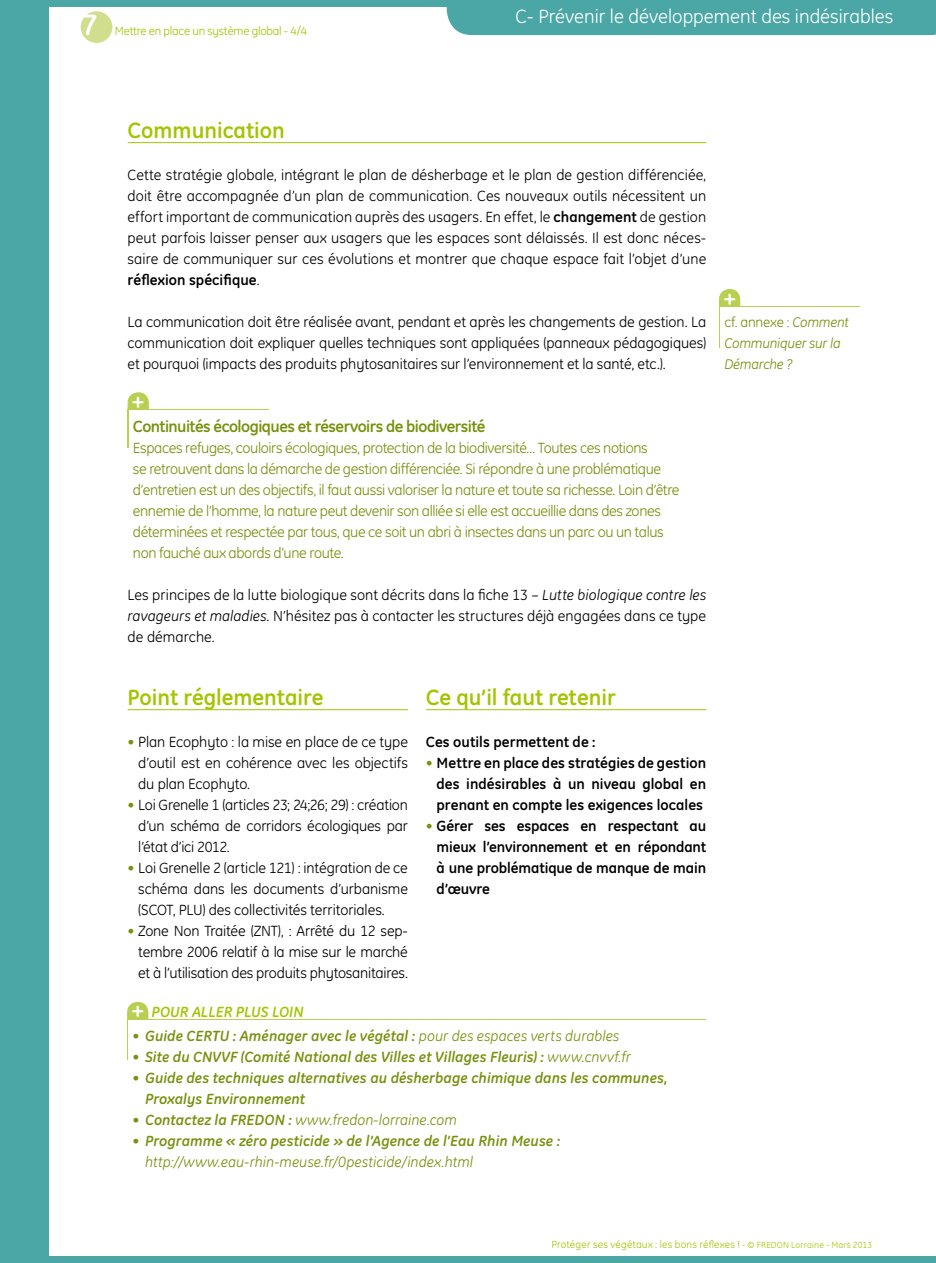
<style>
.page{position:relative;width:936px;height:1263px;background:#fff}
.page>*{position:absolute;margin:0;border:0;box-sizing:border-box;transform-origin:0 0}
.t1{font:700 30px "GE Inspira";color:#fff}
.t2{font:700 22.5px "GE Inspira";color:#a4c400}
.t3{font:700 22.5px "GE Inspira";color:#fff}
.t4{font:19.5px "GE Inspira";color:#fff}
.t5{font:700 16.5px "GE Inspira";letter-spacing:-.03em;color:#78910e}
.t6{font:15px/21px "GE Inspira";letter-spacing:-.005em;color:#000;text-align:justify}
.t7{font:15px/21px "GE Inspira";letter-spacing:-.025em;color:#78910e}
.t8{font:italic 700 15px/21px "GE Inspira";color:#78910e}
.t9{font:700 15px/21px "GE Inspira";color:#000;text-align:justify}
.t10{font:italic 15px "GE Inspira";letter-spacing:.005em;color:#78910e}
.t11{font:italic 700 15px "GE Inspira";color:#a4c400}
.t12{font:italic 14.25px/21px "GE Inspira";letter-spacing:-.015em;color:#78910e}
.t13{font:12px "GE Inspira";letter-spacing:-.02em;color:#a4c400}
.t14{font:10.5px "GE Inspira";letter-spacing:.02em;color:#a4c400}
.s1{font-weight:700}
.s2{font-style:italic}
.s3{font-style:normal}
.s4{color:#78910e}
.s5{font-style:normal;font-size:22.5px;color:#fff}
.s6{font-weight:400;color:#78910e}
.s7{font-weight:400;font-style:normal}
.s8{font-weight:400}
.s9{font-size:9px}
</style>
<div class="page">
<div style="left:0;top:0;width:49px;height:1263px;background:#4aa7a6"></div>
<div style="left:43px;top:0;width:892px;height:6px;background:#4aa7a6"></div>
<div style="left:446px;top:6px;width:489px;height:29px;background:#4aa7a6"></div>
<div style="left:43px;top:1256px;width:892px;height:7px;background:#4aa7a6"></div>
<div style="left:81px;top:11px;width:31px;height:32px;background:#d0de8e;border-radius:50%"></div>
<hr style="left:128px;top:142px;width:578px;height:1px;background:#a4c400">
<div style="left:127px;top:1002px;width:21px;height:38px;background:#b9cf51;border-radius:10px"></div>
<div style="left:127px;top:1019px;width:578px;height:41px;background:#b9cf51"></div>
<div style="left:128px;top:1020px;width:578px;height:168px;background:#fff"></div>
<div style="left:719px;top:289px;width:21px;height:38px;background:#b9cf51;border-radius:10px"></div>
<div style="left:719px;top:306px;width:140px;height:42px;background:#b9cf51"></div>
<div style="left:720px;top:307px;width:140px;height:251px;background:#fff"></div>
<div style="left:128px;top:392px;width:21px;height:39px;background:#b9cf51;border-radius:10px"></div>
<svg style="left:128px;top:410px;width:21px;height:38px"></svg>
<div style="left:129px;top:411px;width:560px;height:153px;background:#fff"></div>
<hr style="left:128px;top:709px;width:280px;height:1px;background:#a4c400">
<hr style="left:426px;top:709px;width:280px;height:1px;background:#a4c400">
<h1 class="t1" style="left:82px;top:5px;width:17px">7</h1>
<p class="t13" style="left:115px;top:24px;width:194px">Mettre en place un système global - 4/4</p>
<h3 class="t4" style="left:515px;top:6px;width:379px">C- Prévenir le développement des indésirables</h3>
<h2 class="t2" style="left:128px;top:116px;width:159px">Communication</h2>
<p class="t6" style="left:128px;top:164px;width:580px">Cette stratégie globale, intégrant le plan de désherbage et le plan de gestion différenciée, doit être accompagnée d’un plan de communication. Ces nouveaux outils nécessitent un effort important de communication auprès des usagers. En effet, le <span class="s1">changement</span> de gestion peut parfois laisser penser aux usagers que les espaces sont délaissés. Il est donc néces&shy;saire de communiquer sur ces évolutions et montrer que chaque espace fait l’objet d’une <span class="s1">réflexion spécifique</span>.</p>
<p class="t6" style="left:128px;top:311px;width:580px">La communication doit être réalisée avant, pendant et après les changements de gestion. La communication doit expliquer quelles techniques sont appliquées (panneaux pédagogiques) et pourquoi (impacts des produits phytosanitaires sur l’environnement et la santé, etc.).</p>
<h2 class="t3" style="left:132px;top:385px;width:15px">+</h2>
<p class="t5" style="left:133px;top:416px;width:354px">Continuités écologiques et réservoirs de biodiversité</p>
<p class="t7" style="left:133px;top:437px;width:548px">Espaces refuges, couloirs écologiques, protection de la biodiversité… Toutes ces notions<br>se retrouvent dans la démarche de gestion différenciée. Si répondre à une problématique d’entretien est un des objectifs, il faut aussi valoriser la nature et toute sa richesse. Loin d’être ennemie de l’homme, la nature peut devenir son alliée si elle est accueillie dans des zones déterminées et respectée par tous, que ce soit un abri à insectes dans un parc ou un talus non fauché aux abords d’une route.</p>
<p class="t6" style="left:128px;top:584px;width:580px">Les principes de la lutte biologique sont décrits dans la fiche 13 – <span class="s2">Lutte biologique contre les ravageurs et maladies</span>. N’hésitez pas à contacter les structures déjà engagées dans ce type de démarche.</p>
<h2 class="t3" style="left:723px;top:283px;width:15px">+</h2>
<p class="t12" style="left:724px;top:311px;width:126px"><span class="s3">cf. annexe :</span> Comment<br>Communiquer sur la<br>Démarche ?</p>
<h2 class="t2" style="left:128px;top:683px;width:197px">Point réglementaire</h2>
<p class="t6" style="left:138px;top:731px;width:271px;text-indent:-11px"><span class="s4">•</span> Plan Ecophyto : la mise en place de ce type d’outil est en cohérence avec les objectifs du plan Ecophyto.</p>
<p class="t6" style="left:138px;top:794px;width:271px;text-indent:-11px"><span class="s4">•</span> Loi Grenelle 1 (articles 23; 24;26; 29) : création d’un schéma de corridors écologiques par l’état d’ici 2012.</p>
<p class="t6" style="left:138px;top:857px;width:271px;text-indent:-11px"><span class="s4">•</span> Loi Grenelle 2 (article 121) : intégration de ce schéma dans les documents d’urbanisme (SCOT, PLU) des collectivités territoriales.</p>
<p class="t6" style="left:138px;top:920px;width:271px;text-indent:-11px"><span class="s4">•</span> Zone Non Traitée (ZNT), : Arrêté du 12 sep&shy;tembre 2006 relatif à la mise sur le marché et à l’utilisation des produits phytosanitaires.</p>
<p class="t11" style="left:131px;top:1002px;width:174px"><span class="s5">+</span> POUR ALLER PLUS LOIN</p>
<h2 class="t2" style="left:426px;top:683px;width:191px">Ce qu’il faut retenir</h2>
<p class="t9" style="left:426px;top:731px;width:171px">Ces outils permettent de :</p>
<p class="t9" style="left:436px;top:752px;width:271px;text-indent:-11px"><span class="s6">•</span> Mettre en place des stratégies de gestion des indésirables à un niveau global en prenant en compte les exigences locales</p>
<p class="t9" style="left:436px;top:815px;width:271px;text-indent:-11px"><span class="s6">•</span> Gérer ses espaces en respectant au mieux l’environnement et en répondant à une problématique de manque de main d’œuvre</p>
<p class="t8" style="left:132px;top:1025px;width:488px"><span class="s7">•</span> Guide CERTU : Aménager avec le végétal : <span class="s8">pour des espaces verts durables</span></p>
<p class="t8" style="left:132px;top:1046px;width:500px"><span class="s7">•</span> Site du CNVVF (Comité National des Villes et Villages Fleuris) : <span class="s8">www.cnvvf.fr</span></p>
<p class="t8" style="left:145px;top:1067px;width:524px;text-indent:-13px"><span class="s7">•</span> Guide des techniques alternatives au désherbage chimique dans les communes,<br>Proxalys Environnement</p>
<p class="t10" style="left:132px;top:1111px;width:326px"><span class="s3">•</span> <span class="s1">Contactez la FREDON :</span> www.fredon-lorraine.com</p>
<p class="t8" style="left:145px;top:1130px;width:416px;text-indent:-13px"><span class="s7">•</span> Programme « zéro pesticide » de l’Agence de l’Eau Rhin Meuse : <span class="s8">http://www.eau-rhin-meuse.fr/0pesticide/index.html</span></p>
<p class="t14" style="left:551px;top:1238px;width:322px">Protéger ses végétaux : les bons réflexes ! <span class="s9">- © FREDON Lorraine - Mars 2013</span></p>
</div>
